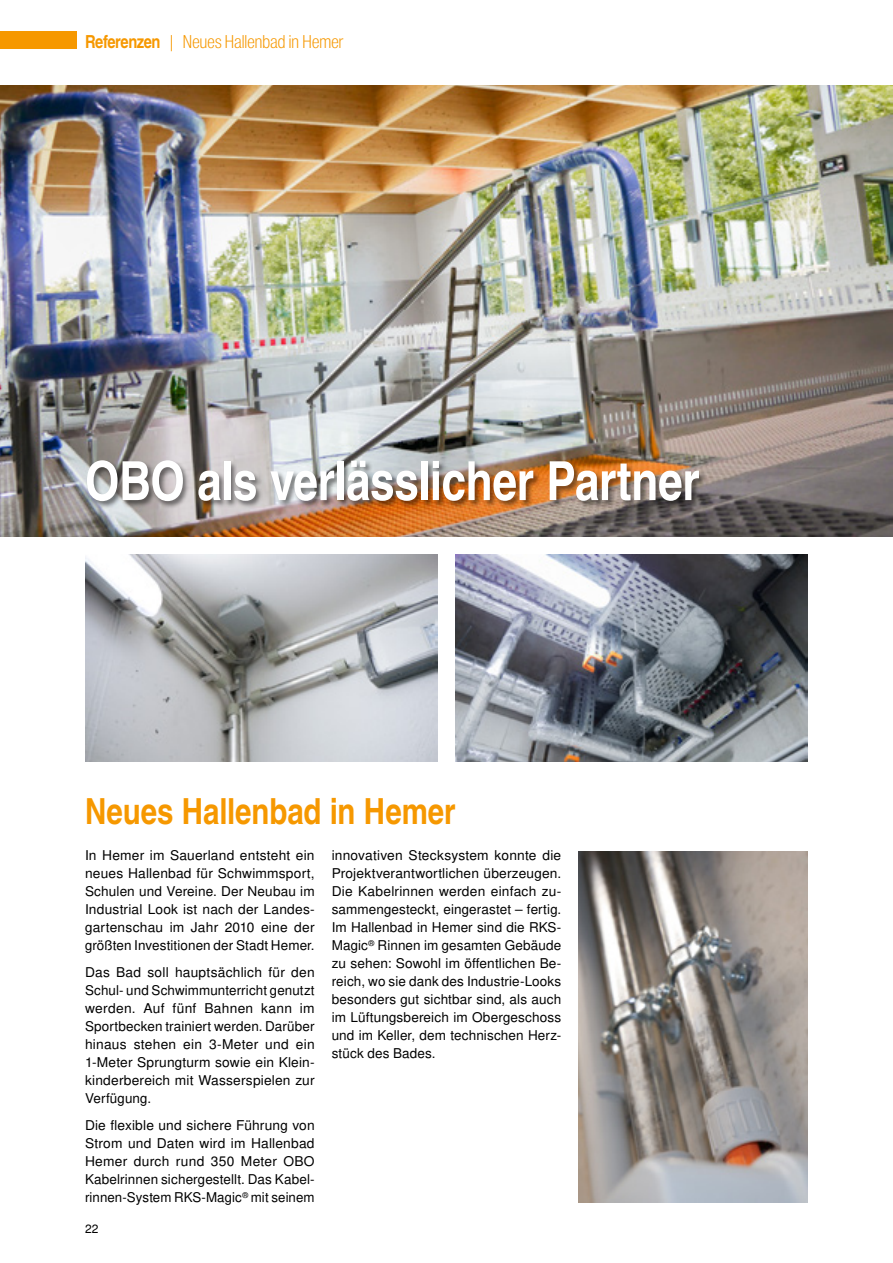
<style>
.page{position:relative;width:893px;height:1263px;background:#fff}
.page>*{position:absolute;margin:0;border:0;box-sizing:border-box;transform-origin:0 0}
.t1{font:700 54px "Nimbus San Con L";letter-spacing:-.01em;color:#fff}
.t2{font:700 36px "Nimbus San Con L";color:#f69800}
.t3{font:300 18px "Nimbus San Con L";letter-spacing:-.025em;color:#f69800}
.t4{font:13.5px/18px "Nimbus San L";letter-spacing:.01em;color:#000;text-align:justify}
.t5{font:12px "Nimbus San L";color:#000}
.s1{font-weight:700}
</style>
<div class="page">
<img style="left:0;top:85px;width:893px;height:451px">
<img style="left:85px;top:554px;width:353px;height:207px">
<img style="left:455px;top:554px;width:353px;height:207px">
<img style="left:578px;top:851px;width:230px;height:352px">
<div style="left:0;top:32px;width:77px;height:17px;background:#f69800"></div>
<div style="left:85px;top:459px;width:622px;height:49px;background:#000;opacity:.5"></div>
<h3 class="t3" style="left:85px;top:29px;width:260px"><span class="s1">Referenzen</span> | Neues Hallenbad in Hemer</h3>
<h1 class="t1" style="left:85px;top:447px;width:616px">OBO als verlässlicher Partner</h1>
<h2 class="t2" style="left:85px;top:789px;width:372px">Neues Hallenbad in Hemer</h2>
<p class="t4" style="left:85px;top:847px;width:231px">In Hemer im Sauerland entsteht ein neues Hallenbad für Schwimmsport, Schulen und Vereine. Der Neubau im Industrial Look ist nach der Landes&shy;gartenschau im Jahr 2010 eine der größten Investitionen der Stadt Hemer.</p>
<p class="t4" style="left:85px;top:964px;width:231px">Das Bad soll hauptsächlich für den Schul- und Schwimmunterricht genutzt werden. Auf fünf Bahnen kann im Sportbecken trainiert werden. Darüber hinaus stehen ein 3-Meter und ein 1-Meter Sprungturm sowie ein Klein&shy;kinderbereich mit Wasserspielen zur Verfügung.</p>
<p class="t4" style="left:85px;top:1117px;width:231px">Die flexible und sichere Führung von Strom und Daten wird im Hallenbad Hemer durch rund 350 Meter OBO Kabelrinnen sichergestellt. Das Kabel&shy;rinnen-System RKS-Magic<sup>®</sup> mit seinem</p>
<p class="t4" style="left:332px;top:847px;width:231px">innovativen Stecksystem konnte die Projektverantwortlichen überzeugen.<br>Die Kabelrinnen werden einfach zu&shy;sammengesteckt, eingerastet – fertig.<br>Im Hallenbad in Hemer sind die RKS-Magic<sup>®</sup> Rinnen im gesamten Gebäude zu sehen: Sowohl im öffentlichen Be&shy;reich, wo sie dank des Industrie-Looks besonders gut sichtbar sind, als auch im Lüftungsbereich im Obergeschoss und im Keller, dem technischen Herz&shy;stück des Bades.</p>
<p class="t5" style="left:85px;top:1222px;width:15px">22</p>
</div>
